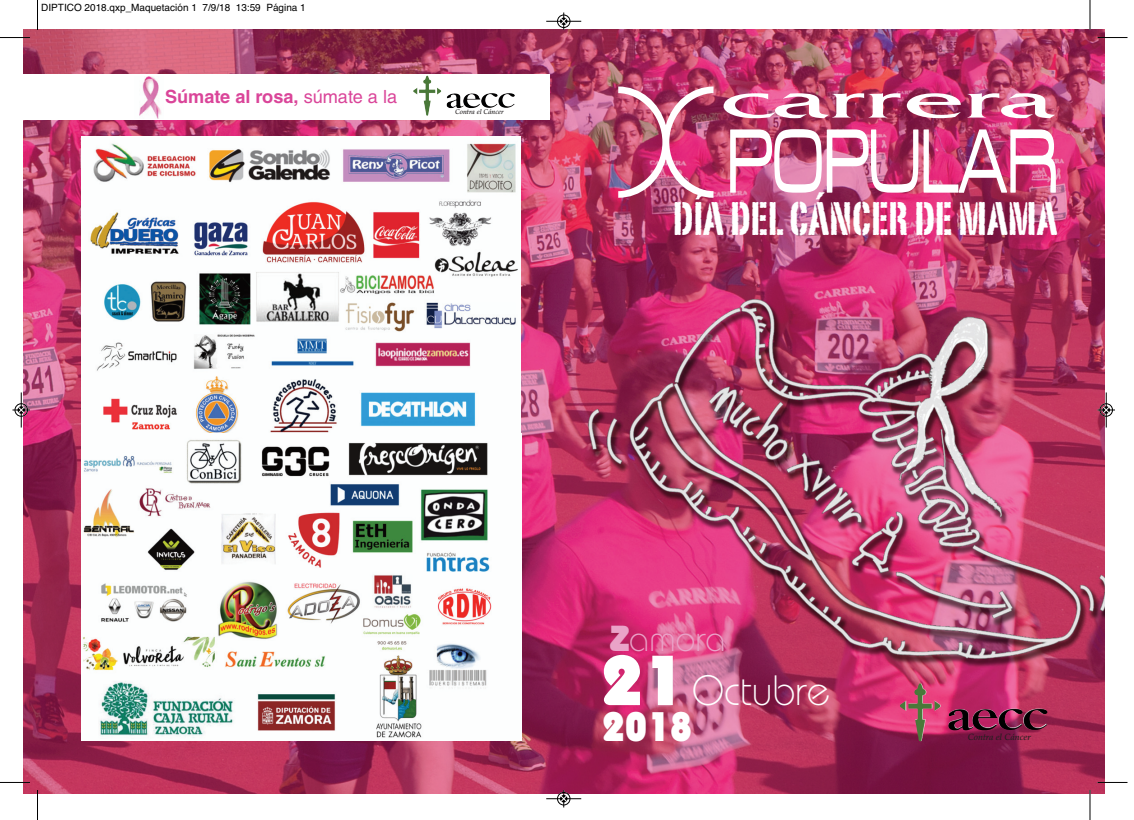
<style>
.page{position:relative;width:1134px;height:820px;background:#fff}
.page>*{position:absolute;margin:0;border:0;box-sizing:border-box;transform-origin:0 0}
.t1{font:300 157.88px "Bauhaus Std";color:#fff;scale:1.04 1}
.t2{font:99.75px "Acens";color:#fff;scale:.66 1}
.t3{font:51.38px "Friz Quadrata";color:#fff;scale:2.21 1}
.t4{font:46.12px "Portago ITCTT";color:#fff}
.t5{font:300 42.25px "Bauhaus Std";color:#fff}
.t6{font:800 41.12px "Bauhaus Std";color:#fff;scale:.9 1}
.t7{font:300 36.12px "Bauhaus Std";color:#eaa3c8}
.t8{font:700 18.12px "Helvetica LT Std";color:#da4599}
.t9{font:10px "Helvetica";color:#000}
.t10{font:italic 500 9px "Palatino LT Std";color:#231f20}
.t11{font:italic 500 6.88px "Palatino LT Std";color:#231f20}
.s1{font-weight:400}
.s2{font-weight:800}
.s3{font-weight:800;font-size:70.5px}
</style>
<div class="page">
<img style="left:24px;top:30px;width:1080px;height:762px">
<div style="left:23px;top:74px;width:527px;height:45px;background:#fff"></div>
<img style="left:139px;top:76px;width:23px;height:42px">
<img style="left:413px;top:76px;width:84px;height:40px">
<div style="left:455px;top:109px;width:51px;height:10px;background:#fff"></div>
<img style="left:900px;top:683px;width:122px;height:57px">
<img style="left:82px;top:136px;width:439px;height:297px">
<img style="left:82px;top:433px;width:439px;height:307px">
<hr style="left:1089px;top:789px;width:1px;height:30px;background:#fff">
<hr style="left:37px;top:0;width:1px;height:30px;background:#000">
<hr style="left:0;top:37px;width:30px;height:1px;background:#000">
<hr style="left:1090px;top:0;width:1px;height:30px;background:#000">
<hr style="left:1097px;top:37px;width:30px;height:1px;background:#000">
<hr style="left:37px;top:789px;width:1px;height:30px;background:#000">
<hr style="left:0;top:781px;width:30px;height:1px;background:#000">
<hr style="left:1090px;top:789px;width:1px;height:30px;background:#000">
<hr style="left:1097px;top:781px;width:30px;height:1px;background:#000">
<hr style="left:546px;top:21px;width:35px;height:1px;background:#000">
<div style="left:557px;top:15px;width:13px;height:13px;border:1px solid #000;border-radius:50%"></div>
<svg style="left:560px;top:12px;width:7px;height:18px"></svg>
<div style="left:557px;top:791px;width:13px;height:14px;border:1px solid #fff;border-radius:50%"></div>
<hr style="left:546px;top:798px;width:35px;height:1px;background:#000">
<div style="left:557px;top:791px;width:13px;height:13px;border:1px solid #000;border-radius:50%"></div>
<svg style="left:560px;top:789px;width:7px;height:18px"></svg>
<hr style="left:21px;top:392px;width:1px;height:35px;background:#000">
<div style="left:15px;top:403px;width:13px;height:13px;border:1px solid #000;border-radius:50%"></div>
<svg style="left:12px;top:406px;width:18px;height:7px"></svg>
<div style="left:1099px;top:403px;width:14px;height:13px;border:1px solid #fff;border-radius:50%"></div>
<hr style="left:1106px;top:392px;width:1px;height:35px;background:#000">
<div style="left:1100px;top:403px;width:13px;height:13px;border:1px solid #000;border-radius:50%"></div>
<svg style="left:1097px;top:406px;width:18px;height:7px"></svg>
<p class="t9" style="left:41px;top:4px;width:266px">DIPTICO 2018.qxp_Maquetación 1 7/9/18 13:59 Página 1</p>
<h3 class="t8" style="left:165px;top:86px;width:234px">Súmate al rosa, <span class="s1">súmate a la</span></h3>
<p class="t11" style="left:455px;top:108px;width:50px">Contra el Cáncer</p>
<h1 class="t1" style="left:616px;top:51px;width:98px">X</h1>
<h3 class="t3" style="left:721px;top:83px;width:152px">carrera</h3>
<h2 class="t2" style="left:727px;top:100px;width:502px">POPULAR</h2>
<h3 class="t4" style="left:673px;top:192px;width:386px">DÍA DEL CÁNCER DE MAMA</h3>
<h3 class="t7" style="left:610px;top:617px;width:117px"><span class="s2">Z</span>amora</h3>
<h3 class="t5" style="left:601px;top:665px;width:230px"><span class="s3">21</span> Octubre</h3>
<h3 class="t6" style="left:602px;top:702px;width:102px">2018</h3>
<p class="t10" style="left:968px;top:731px;width:64px">Contra el Cáncer</p>
</div>
